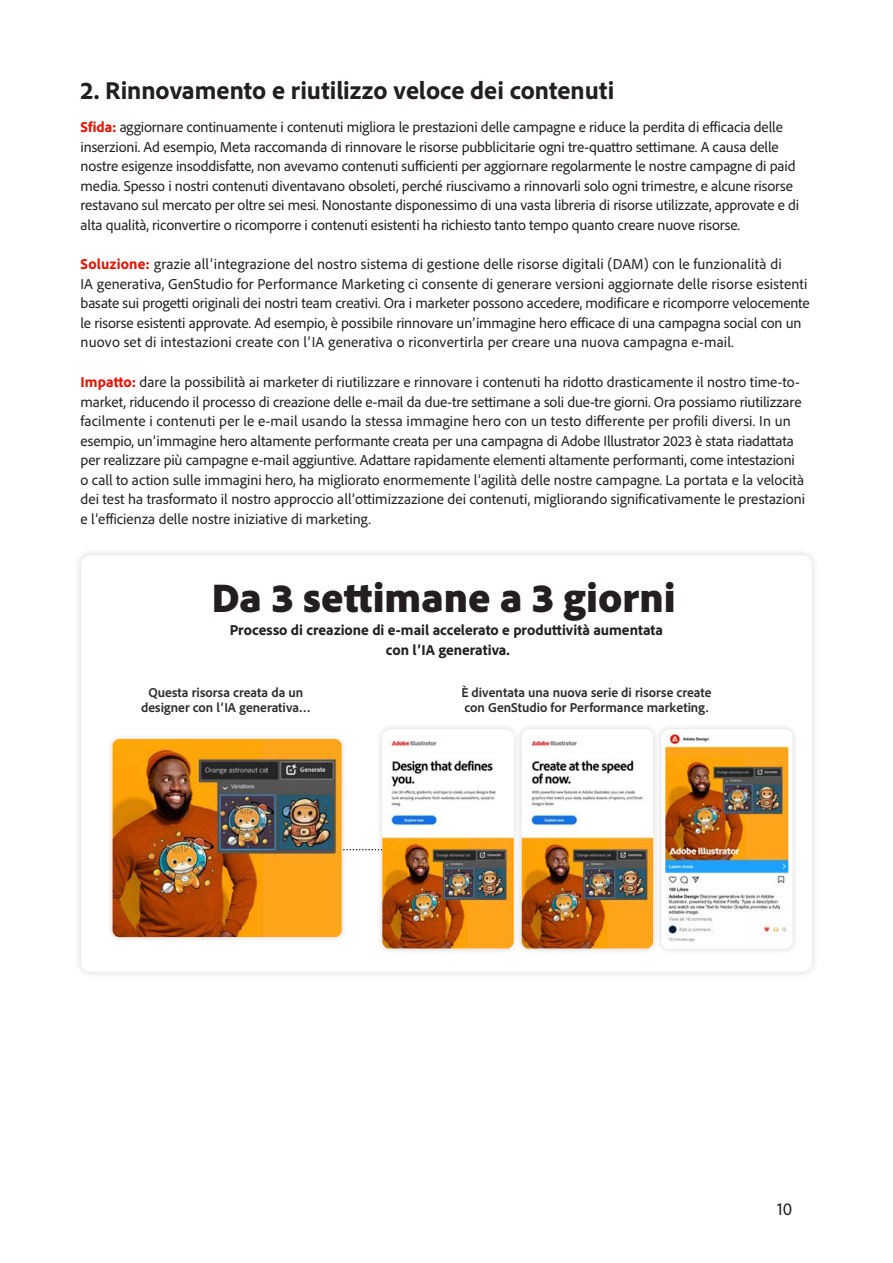
<style>
.page{position:relative;width:893px;height:1263px;background:#fff}
.page>*{position:absolute;margin:0;border:0;box-sizing:border-box;transform-origin:0 0}
.t1{font:900 42px "Adobe Clean";color:#231f20}
.t2{font:800 25.5px "Adobe Clean";color:#231f20}
.t3{font:18px "Adobe Clean";color:#231f20}
.t4{font:15px/19.5px "Adobe Clean";color:#231f20}
.t5{font:800 15px/20.2px "Adobe Clean";color:#231f20;text-align:center}
.t6{font:700 13.5px/15px "Adobe Clean";color:#2c2c2c;text-align:center}
.s1{font-weight:800;color:#eb1000}
</style>
<div class="page">
<div style="left:73px;top:547px;width:746px;height:432px;background:#f7f7f7"></div>
<div style="left:81px;top:555px;width:731px;height:417px;background:#fff;border-radius:10px"></div>
<svg style="left:347px;top:849px;width:29px;height:1px"></svg>
<div style="left:107px;top:734px;width:240px;height:208px;background:#231f20;opacity:.15"></div>
<img style="left:113px;top:739px;width:229px;height:198px">
<div style="left:515px;top:723px;width:144px;height:232px;background:#231f20;opacity:.15"></div>
<img style="left:522px;top:730px;width:131px;height:218px">
<div style="left:655px;top:723px;width:144px;height:232px;background:#f6f6f6"></div>
<div style="left:661px;top:729px;width:131px;height:220px;background:#fff;border-radius:8px"></div>
<img style="left:665px;top:732px;width:123px;height:210px">
<div style="left:376px;top:723px;width:144px;height:232px;background:#f9f9f9"></div>
<img style="left:382px;top:741px;width:132px;height:207px">
<h2 class="t2" style="left:81px;top:74px;width:535px">2. Rinnovamento e riutilizzo veloce dei contenuti</h2>
<p class="t4" style="left:81px;top:117px;width:720px"><span class="s1">Sfida:</span> aggiornare continuamente i contenuti migliora le prestazioni delle campagne e riduce la perdita di efficacia delle inserzioni. Ad esempio, Meta raccomanda di rinnovare le risorse pubblicitarie ogni tre-quattro settimane. A causa delle nostre esigenze insoddisfatte, non avevamo contenuti sufficienti per aggiornare regolarmente le nostre campagne di paid media. Spesso i nostri contenuti diventavano obsoleti, perché riuscivamo a rinnovarli solo ogni trimestre, e alcune risorse restavano sul mercato per oltre sei mesi. Nonostante disponessimo di una vasta libreria di risorse utilizzate, approvate e di alta qualità, riconvertire o ricomporre i contenuti esistenti ha richiesto tanto tempo quanto creare nuove risorse.</p>
<p class="t4" style="left:81px;top:254px;width:731px"><span class="s1">Soluzione:</span> grazie all’integrazione del nostro sistema di gestione delle risorse digitali (DAM) con le funzionalità di<br>IA generativa, GenStudio for Performance Marketing ci consente di generare versioni aggiornate delle risorse esistenti basate sui progetti originali dei nostri team creativi. Ora i marketer possono accedere, modificare e ricomporre velocemente le risorse esistenti approvate. Ad esempio, è possibile rinnovare un’immagine hero efficace di una campagna social con un nuovo set di intestazioni create con l’IA generativa o riconvertirla per creare una nuova campagna e-mail.</p>
<p class="t4" style="left:81px;top:372px;width:726px"><span class="s1">Impatto:</span> dare la possibilità ai marketer di riutilizzare e rinnovare i contenuti ha ridotto drasticamente il nostro time-to&shy;market, riducendo il processo di creazione delle e-mail da due-tre settimane a soli due-tre giorni. Ora possiamo riutilizzare facilmente i contenuti per le e-mail usando la stessa immagine hero con un testo differente per profili diversi. In un esempio, un’immagine hero altamente performante creata per una campagna di Adobe Illustrator 2023 è stata riadattata per realizzare più campagne e-mail aggiuntive. Adattare rapidamente elementi altamente performanti, come intestazioni o call to action sulle immagini hero, ha migliorato enormemente l’agilità delle nostre campagne. La portata e la velocità dei test ha trasformato il nostro approccio all’ottimizzazione dei contenuti, migliorando significativamente le prestazioni e l’efficienza delle nostre iniziative di marketing.</p>
<h1 class="t1" style="left:211px;top:569px;width:466px">Da 3 settimane a 3 giorni</h1>
<p class="t5" style="left:230px;top:619px;width:435px">Processo di creazione di e-mail accelerato e produttività aumentata con l’IA generativa.</p>
<p class="t6" style="left:141px;top:684px;width:171px">Questa risorsa creata da un designer con l’IA generativa…</p>
<p class="t6" style="left:461px;top:684px;width:252px;text-align:left">È diventata una nuova serie di risorse create con GenStudio for Performance marketing.</p>
<p class="t3" style="left:777px;top:1197px;width:17px">10</p>
</div>
